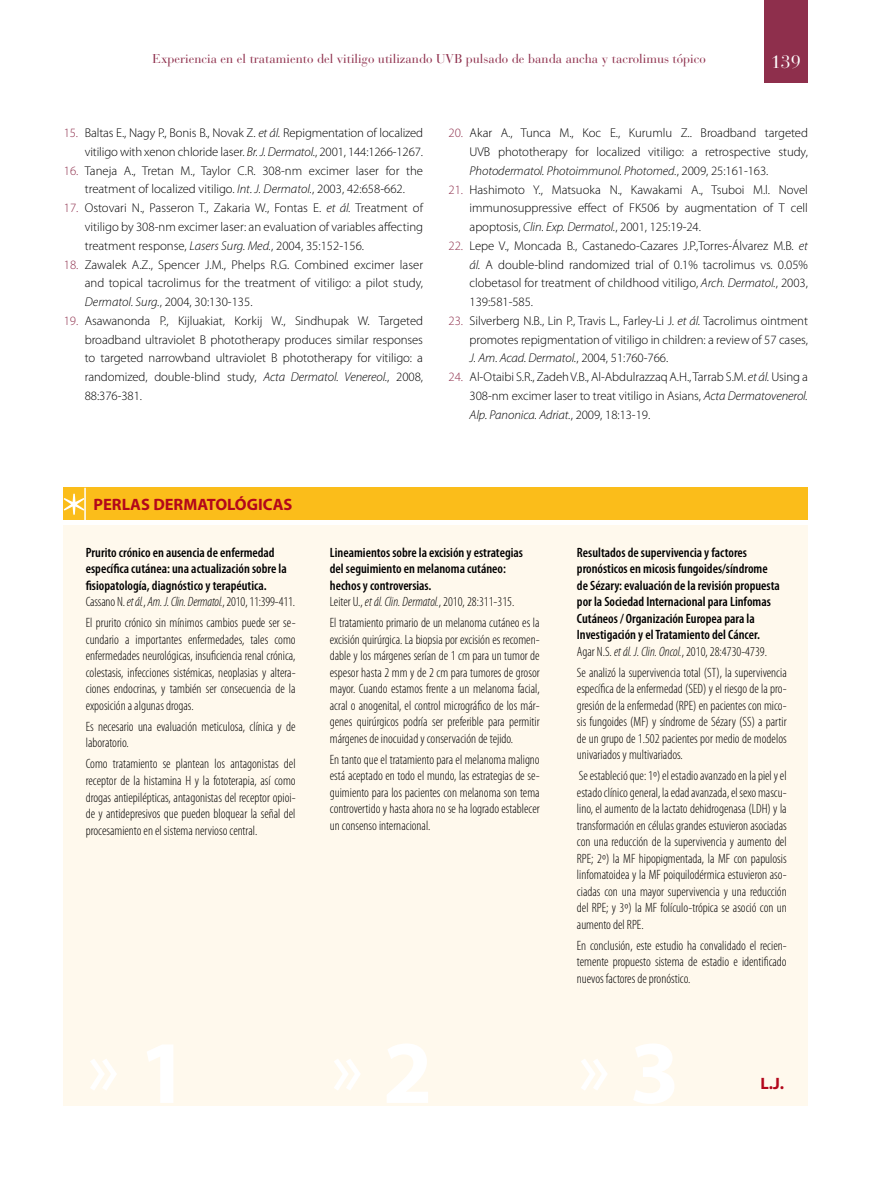
<style>
.page{position:relative;width:893px;height:1191px;background:#fff}
.page>*{position:absolute;margin:0;border:0;box-sizing:border-box;transform-origin:0 0}
.t1{font:18px "Bauer Bodoni";color:#fff}
.t2{font:700 16.5px "Myriad Pro";color:#b3071b}
.t3{font:300 condensed 13.5px/16.5px "Myriad Pro";color:#000;text-align:justify}
.t4{font:600 condensed 13.5px/16.5px "Myriad Pro";color:#000}
.t5{font:300 12.75px/18.8px "Myriad Pro";letter-spacing:-.005em;color:#000;text-align:justify}
.t6{font:12.75px "Bauer Bodoni";color:#8e2f4c}
.s1{color:#8e2f4c}
.s2{font-style:italic}
.s3{font-weight:300}
.s4{font-weight:300;font-style:italic}
</style>
<div class="page">
<div style="left:764px;top:0;width:44px;height:82px;background:#8e2f4c"></div>
<div style="left:64px;top:525px;width:744px;height:581px;background:#fff9ed"></div>
<div style="left:64px;top:488px;width:744px;height:32px;background:#fbbd1a"></div>
<svg style="left:64px;top:493px;width:20px;height:22px"></svg>
<hr style="left:84px;top:488px;width:2px;height:34px;background:#fff">
<p class="t6" style="left:153px;top:51px;width:555px">Experiencia en el tratamiento del vitiligo utilizando UVB pulsado de banda ancha y tacrolimus tópico</p>
<h1 class="t1" style="left:771px;top:51px;width:32px">139</h1>
<p class="t5" style="left:64px;top:123px;width:361px;text-align:right"><span class="s1">15.</span> Baltas E., Nagy P., Bonis B., Novak Z. <span class="s2">et ál.</span> Repigmentation of localized vitiligo with xenon chloride laser. <span class="s2">Br. J. Dermatol.</span>, 2001, 144:1266-1267.</p>
<p class="t5" style="left:64px;top:161px;width:361px;text-align:center"><span class="s1">16.</span> Taneja A., Tretan M., Taylor C.R. 308-nm excimer laser for the treatment of localized vitiligo. <span class="s2">Int. J. Dermatol.</span>, 2003, 42:658-662.</p>
<p class="t5" style="left:85px;top:198px;width:340px;text-indent:-21px"><span class="s1">17.</span> Ostovari N., Passeron T., Zakaria W., Fontas E. <span class="s2">et ál.</span> Treatment of vitiligo by 308-nm excimer laser: an evaluation of variables affecting treatment response, <span class="s2">Lasers Surg. Med.</span>, 2004, 35:152-156.</p>
<p class="t5" style="left:85px;top:255px;width:340px;text-indent:-21px"><span class="s1">18.</span> Zawalek A.Z., Spencer J.M., Phelps R.G. Combined excimer laser and topical tacrolimus for the treatment of vitiligo: a pilot study, <span class="s2">Dermatol. Surg.</span>, 2004, 30:130-135.</p>
<p class="t5" style="left:85px;top:311px;width:340px;text-indent:-21px"><span class="s1">19.</span> Asawanonda P., Kijluakiat, Korkij W., Sindhupak W. Targeted broadband ultraviolet B phototherapy produces similar responses to targeted narrowband ultraviolet B phototherapy for vitiligo: a randomized, double-blind study, <span class="s2">Acta Dermatol. Venereol.</span>, 2008, 88:376-381.</p>
<p class="t5" style="left:470px;top:123px;width:340px;text-indent:-21px"><span class="s1">20.</span> Akar A., Tunca M., Koc E., Kurumlu Z.. Broadband targeted UVB phototherapy for localized vitiligo: a retrospective study, <span class="s2">Photodermatol. Photoimmunol. Photomed.</span>, 2009, 25:161-163.</p>
<p class="t5" style="left:470px;top:180px;width:340px;text-indent:-21px"><span class="s1">21.</span> Hashimoto Y., Matsuoka N., Kawakami A., Tsuboi M.l. Novel immunosuppressive effect of FK506 by augmentation of T cell apoptosis, <span class="s2">Clin. Exp. Dermatol.</span>, 2001, 125:19-24.</p>
<p class="t5" style="left:470px;top:236px;width:340px;text-indent:-21px"><span class="s1">22.</span> Lepe V., Moncada B., Castanedo-Cazares J.P.,Torres-Álvarez M.B. <span class="s2">et ál.</span> A double-blind randomized trial of 0.1% tacrolimus vs. 0.05% clobetasol for treatment of childhood vitiligo, <span class="s2">Arch. Dermatol.</span>, 2003, 139:581-585.</p>
<p class="t5" style="left:470px;top:311px;width:340px;text-indent:-21px"><span class="s1">23.</span> Silverberg N.B., Lin P., Travis L., Farley-Li J. <span class="s2">et ál.</span> Tacrolimus ointment promotes repigmentation of vitiligo in children: a review of 57 cases, <span class="s2">J. Am. Acad. Dermatol.</span>, 2004, 51:760-766.</p>
<p class="t5" style="left:470px;top:367px;width:340px;text-indent:-21px"><span class="s1">24.</span> Al-Otaibi S.R., Zadeh V.B., Al-Abdulrazzaq A.H., Tarrab S.M. <span class="s2">et ál.</span> Using a 308-nm excimer laser to treat vitiligo in Asians, <span class="s2">Acta Dermatovenerol.<br>Alp. Panonica. Adriat.</span>, 2009, 18:13-19.</p>
<p class="t2" style="left:94px;top:494px;width:200px">PERLAS DERMATOLÓGICAS</p>
<p class="t4" style="left:86px;top:544px;width:211px">Prurito crónico en ausencia de enfermedad específica cutánea: una actualización sobre la fisiopatología, diagnóstico y terapéutica.<br><span class="s3">Cassano N.</span> <span class="s4">et ál.</span><span class="s3">,</span> <span class="s4">Am. J. Clin. Dermatol.</span><span class="s3">, 2010, 11:399-411.</span></p>
<p class="t3" style="left:86px;top:614px;width:211px">El prurito crónico sin mínimos cambios puede ser se&shy;cundario a importantes enfermedades, tales como enfermedades neurológicas, insuficiencia renal crónica, colestasis, infecciones sistémicas, neoplasias y altera&shy;ciones endocrinas, y también ser consecuencia de la exposición a algunas drogas.</p>
<p class="t3" style="left:86px;top:718px;width:211px">Es necesario una evaluación meticulosa, clínica y de laboratorio.</p>
<p class="t3" style="left:86px;top:755px;width:211px">Como tratamiento se plantean los antagonistas del receptor de la histamina H y la fototerapia, así como drogas antiepilépticas, antagonistas del receptor opioi&shy;de y antidepresivos que pueden bloquear la señal del procesamiento en el sistema nervioso central.</p>
<p class="t4" style="left:330px;top:544px;width:195px">Lineamientos sobre la excisión y estrategias del seguimiento en melanoma cutáneo: hechos y controversias.<br><span class="s3">Leiter U.,</span> <span class="s4">et ál.Clin. Dermatol.</span><span class="s3">, 2010, 28:311-315.</span></p>
<p class="t3" style="left:330px;top:614px;width:211px">El tratamiento primario de un melanoma cutáneo es la excisión quirúrgica. La biopsia por excisión es recomen&shy;dable y los márgenes serían de 1 cm para un tumor de espesor hasta 2 mm y de 2 cm para tumores de grosor mayor. Cuando estamos frente a un melanoma facial, acral o anogenital, el control micrográfico de los már&shy;genes quirúrgicos podría ser preferible para permitir márgenes de inocuidad y conservación de tejido.</p>
<p class="t3" style="left:330px;top:751px;width:211px">En tanto que el tratamiento para el melanoma maligno está aceptado en todo el mundo, las estrategias de se&shy;guimiento para los pacientes con melanoma son tema controvertido y hasta ahora no se ha logrado establecer un consenso internacional.</p>
<p class="t4" style="left:577px;top:544px;width:205px">Resultados de supervivencia y factores pronósticos en micosis fungoides/síndrome de Sézary: evaluación de la revisión propuesta por la Sociedad Internacional para Linfomas Cutáneos / Organización Europea para la Investigación y el Tratamiento del Cáncer.<br><span class="s3">Agar N.S.</span> <span class="s4">et ál. J. Clin. Oncol.</span><span class="s3">, 2010, 28:4730-4739.</span></p>
<p class="t3" style="left:577px;top:664px;width:211px">Se analizó la supervivencia total (ST), la supervivencia específica de la enfermedad (SED) y el riesgo de la pro&shy;gresión de la enfermedad (RPE) en pacientes con mico&shy;sis fungoides (MF) y síndrome de Sézary (SS) a partir de un grupo de 1.502 pacientes por medio de modelos univariados y multivariados.</p>
<p class="t3" style="left:577px;top:767px;width:211px">Se estableció que: 1º) el estadio avanzado en la piel y el estado clínico general, la edad avanzada, el sexo mascu&shy;lino, el aumento de la lactato dehidrogenasa (LDH) y la transformación en células grandes estuvieron asociadas con una reducción de la supervivencia y aumento del RPE; 2º) la MF hipopigmentada, la MF con papulosis linfomatoidea y la MF poiquilodérmica estuvieron aso&shy;ciadas con una mayor supervivencia y una reducción del RPE; y 3º) la MF folículo-trópica se asoció con un aumento del RPE.</p>
<p class="t3" style="left:577px;top:937px;width:211px">En conclusión, este estudio ha convalidado el recien&shy;temente propuesto sistema de estadio e identificado nuevos factores de pronóstico.</p>
<p class="t2" style="left:760px;top:1073px;width:25px">L.J.</p>
</div>
